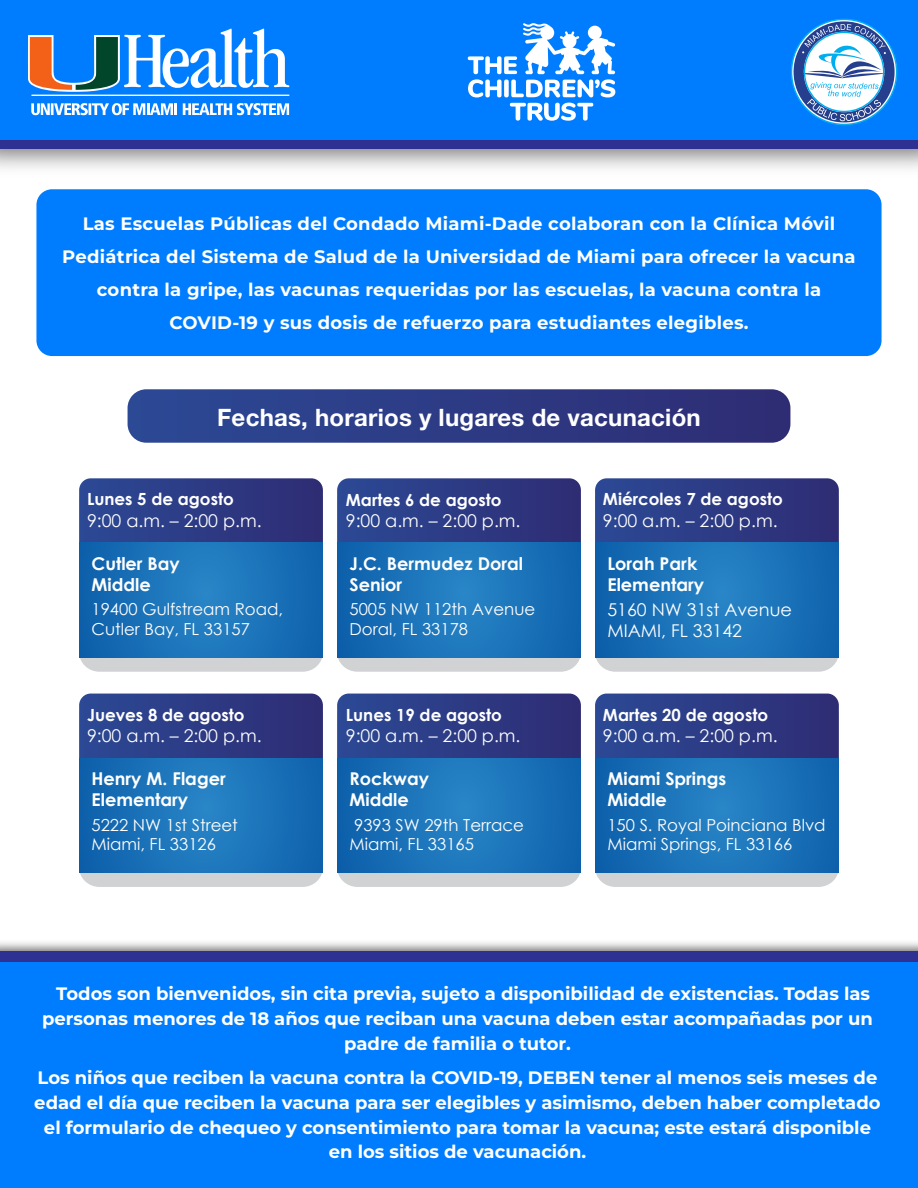
<style>
.page{position:relative;width:918px;height:1188px;background:#fff}
.page>*{position:absolute;margin:0;border:0;box-sizing:border-box;transform-origin:0 0}
.t1{font:700 24px "Helvetica Neue LT Std";letter-spacing:.01em;color:#fff}
.t2{font:700 18px/24.8px "Montserrat";color:#fff;text-align:center}
.t3{font:17.55px/21.1px "Century Gothic";color:#fff}
.t4{font:700 17.55px/21.1px "Century Gothic";color:#fff}
.t5{font:700 16.8px "Century Gothic";color:#fff}
.t6{font:16.5px/19.8px "Century Gothic";color:#fff}
</style>
<div class="page">
<svg style="left:128px;top:389px;width:662px;height:54px;background:#303e86"></svg>
<div style="left:0;top:23px;width:918px;height:126px;background:#2e3192"></div>
<div style="left:0;top:0;width:918px;height:140px;background:#007dff"></div>
<svg style="left:791px;top:19px;width:106px;height:106px"></svg>
<svg style="left:28px;top:28px;width:261px;height:68px"></svg>
<svg style="left:183px;top:103px;width:106px;height:12px"></svg>
<svg style="left:31px;top:103px;width:146px;height:12px"></svg>
<svg style="left:468px;top:23px;width:147px;height:74px"></svg>
<svg style="left:510px;top:103px;width:83px;height:18px"></svg>
<div style="left:0;top:952px;width:918px;height:236px;background:#007dff"></div>
<div style="left:0;top:951px;width:918px;height:10px;background:#2e3192"></div>
<div style="left:36px;top:189px;width:846px;height:167px;background:#007dff;border-radius:16px"></div>
<div style="left:337px;top:482px;width:244px;height:190px;background:#d0d2d3;border-radius:20px"></div>
<svg style="left:337px;top:478px;width:244px;height:65px;background:#2e3d86"></svg>
<svg style="left:337px;top:543px;width:244px;height:114px;background:#1971b7"></svg>
<div style="left:595px;top:482px;width:244px;height:190px;background:#d0d2d3;border-radius:20px"></div>
<svg style="left:595px;top:478px;width:244px;height:65px;background:#2e3d86"></svg>
<svg style="left:595px;top:543px;width:244px;height:114px;background:#1971b7"></svg>
<div style="left:79px;top:482px;width:244px;height:190px;background:#d0d2d3;border-radius:20px"></div>
<svg style="left:79px;top:478px;width:244px;height:65px;background:#2e3d86"></svg>
<svg style="left:79px;top:543px;width:244px;height:114px;background:#1971b7"></svg>
<div style="left:337px;top:697px;width:244px;height:190px;background:#d0d2d3;border-radius:20px"></div>
<svg style="left:337px;top:694px;width:244px;height:64px;background:#2d3b84"></svg>
<svg style="left:337px;top:758px;width:244px;height:114px;background:#1971b7"></svg>
<div style="left:595px;top:697px;width:244px;height:190px;background:#d0d2d3;border-radius:20px"></div>
<svg style="left:595px;top:694px;width:244px;height:64px;background:#2d3b84"></svg>
<svg style="left:595px;top:758px;width:244px;height:114px;background:#1971b7"></svg>
<div style="left:79px;top:697px;width:244px;height:190px;background:#d0d2d3;border-radius:20px"></div>
<svg style="left:79px;top:694px;width:244px;height:64px;background:#2d3b84"></svg>
<svg style="left:79px;top:758px;width:244px;height:114px;background:#1971b7"></svg>
<p class="t2" style="left:62px;top:206px;width:795px;line-height:33px">Las Escuelas Públicas del Condado Miami-Dade colaboran con la Clínica Móvil Pediátrica del Sistema de Salud de la Universidad de Miami para ofrecer la vacuna contra la gripe, las vacunas requeridas por las escuelas, la vacuna contra la COVID-19 y sus dosis de refuerzo para estudiantes elegibles.</p>
<h1 class="t1" style="left:217px;top:402px;width:485px">Fechas, horarios y lugares de vacunación</h1>
<p class="t5" style="left:87px;top:487px;width:148px">Lunes 5 de agosto</p>
<p class="t3" style="left:87px;top:510px;width:176px">9:00 a.m. – 2:00 p.m.</p>
<p class="t4" style="left:92px;top:552px;width:90px">Cutler Bay<br>Middle</p>
<p class="t6" style="left:92px;top:599px;width:193px">19400 Gulfstream Road,<br>Cutler Bay, FL 33157</p>
<p class="t5" style="left:87px;top:702px;width:159px">Jueves 8 de agosto</p>
<p class="t3" style="left:87px;top:725px;width:176px">9:00 a.m. – 2:00 p.m.</p>
<p class="t4" style="left:92px;top:768px;width:136px">Henry M. Flager<br>Elementary</p>
<p class="t6" style="left:92px;top:814px;width:148px">5222 NW 1st Street<br>Miami, FL 33126</p>
<p class="t5" style="left:346px;top:487px;width:157px">Martes 6 de agosto</p>
<p class="t3" style="left:346px;top:510px;width:176px">9:00 a.m. – 2:00 p.m.</p>
<p class="t4" style="left:350px;top:552px;width:175px">J.C. Bermudez Doral<br>Senior</p>
<p class="t6" style="left:350px;top:599px;width:187px">5005 NW 112th Avenue<br>Doral, FL 33178</p>
<p class="t5" style="left:346px;top:702px;width:158px">Lunes 19 de agosto</p>
<p class="t3" style="left:346px;top:725px;width:176px">9:00 a.m. – 2:00 p.m.</p>
<p class="t4" style="left:350px;top:768px;width:81px">Rockway<br>Middle</p>
<p class="t6" style="left:350px;top:814px;width:176px">9393 SW 29th Terrace<br>Miami, FL 33165</p>
<p class="t5" style="left:603px;top:487px;width:181px">Miércoles 7 de agosto</p>
<p class="t3" style="left:603px;top:510px;width:176px">9:00 a.m. – 2:00 p.m.</p>
<p class="t4" style="left:607px;top:552px;width:98px">Lorah Park<br>Elementary</p>
<p class="t3" style="left:607px;top:599px;width:186px">5160 NW 31st Avenue<br>MIAMI, FL 33142</p>
<p class="t5" style="left:603px;top:702px;width:167px">Martes 20 de agosto</p>
<p class="t3" style="left:603px;top:725px;width:176px">9:00 a.m. – 2:00 p.m.</p>
<p class="t4" style="left:607px;top:768px;width:120px">Miami Springs<br>Middle</p>
<p class="t6" style="left:607px;top:814px;width:220px">150 S. Royal Poinciana Blvd<br>Miami Springs, FL 33166</p>
<p class="t2" style="left:56px;top:981px;width:815px">Todos son bienvenidos, sin cita previa, sujeto a disponibilidad de existencias. Todas las</p>
<p class="t2" style="left:42px;top:1006px;width:832px">personas menores de 18 años que reciban una vacuna deben estar acompañadas por un</p>
<p class="t2" style="left:344px;top:1030px;width:228px">padre de familia o tutor.</p>
<p class="t2" style="left:34px;top:1065px;width:848px">Los niños que reciben la vacuna contra la COVID-19, DEBEN tener al menos seis meses de edad el día que reciben la vacuna para ser elegibles y asimismo, deben haber completado el formulario de chequeo y consentimiento para tomar la vacuna; este estará disponible en los sitios de vacunación.</p>
</div>
